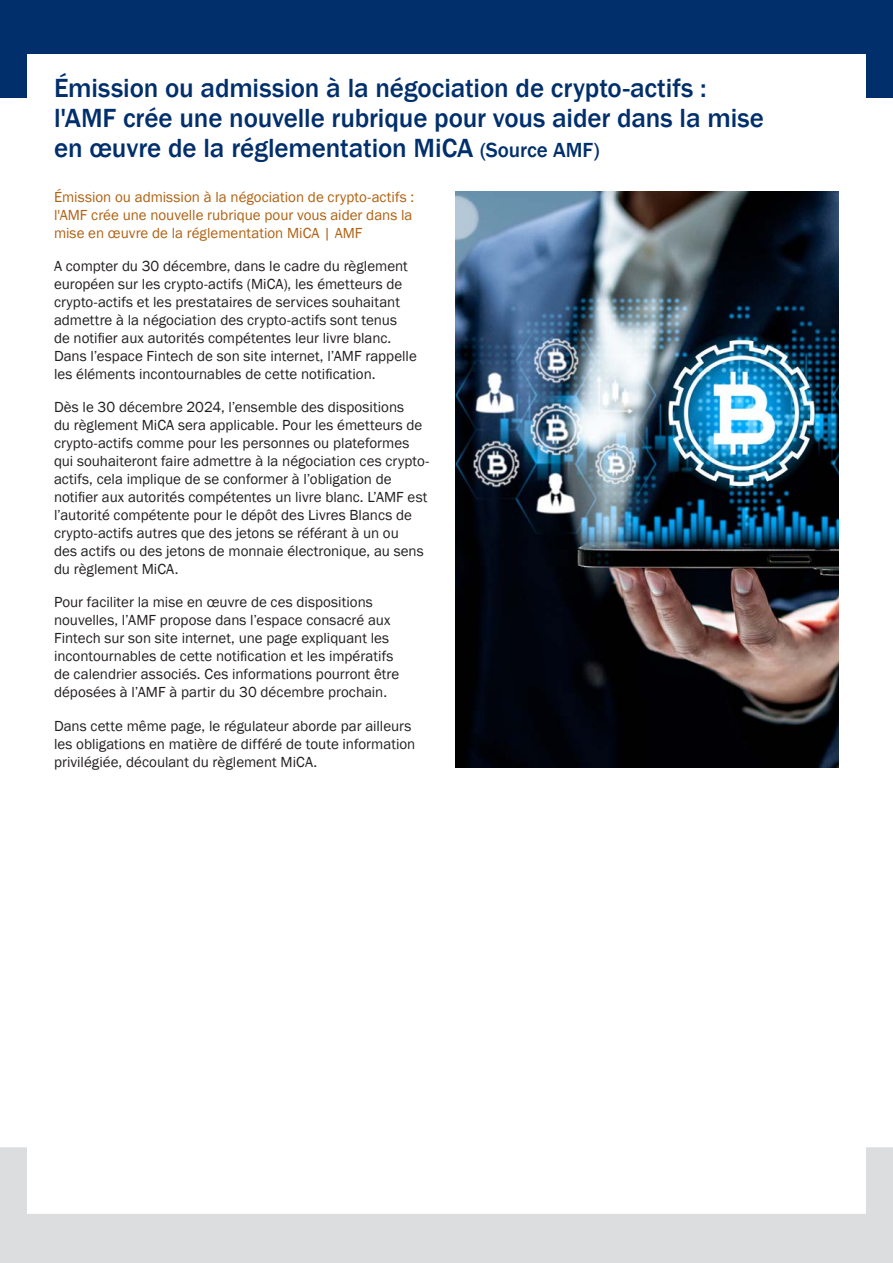
<style>
.page{position:relative;width:893px;height:1263px;background:#fff}
.page>*{position:absolute;margin:0;border:0;box-sizing:border-box;transform-origin:0 0}
.Sous-titre{font:500 27px/30px "Franklin Gothic";letter-spacing:-.005em;color:#002f6c}
.Texte{font:15px/18px "Franklin Gothic";color:#231f20}
.Texte-2{font:15px/18px "Franklin Gothic";color:#b06010;text-align:justify}
.s1{font-size:21px}
</style>
<div class="page">
<div style="left:0;top:0;width:893px;height:97px;background:#002f6c"></div>
<div style="left:27px;top:54px;width:839px;height:70px;background:#fff"></div>
<svg style="left:0;top:1147px;width:893px;height:116px"></svg>
<img style="left:455px;top:192px;width:384px;height:575px">
<p class="Sous-titre" style="left:54px;top:73px;width:711px">Émission ou admission à la négociation de crypto-actifs : l'AMF crée une nouvelle rubrique pour vous aider dans la mise en œuvre de la réglementation MiCA <span class="s1">(Source AMF)</span></p>
<p class="Texte-2" style="left:54px;top:188px;width:362px">Émission ou admission à la négociation de crypto-actifs : l'AMF crée une nouvelle rubrique pour vous aider dans la mise en œuvre de la réglementation MiCA | AMF</p>
<p class="Texte" style="left:54px;top:257px;width:364px">A compter du 30 décembre, dans le cadre du règlement européen sur les crypto-actifs (MiCA), les émetteurs de crypto-actifs et les prestataires de services souhaitant admettre à la négociation des crypto-actifs sont tenus<br>de notifier aux autorités compétentes leur livre blanc.<br>Dans l’espace Fintech de son site internet, l’AMF rappelle les éléments incontournables de cette notification.</p>
<p class="Texte" style="left:54px;top:398px;width:377px">Dès le 30 décembre 2024, l’ensemble des dispositions<br>du règlement MiCA sera applicable. Pour les émetteurs de crypto-actifs comme pour les personnes ou plateformes qui souhaiteront faire admettre à la négociation ces crypto&shy;actifs, cela implique de se conformer à l’obligation de notifier aux autorités compétentes un livre blanc. L’AMF est l’autorité compétente pour le dépôt des Livres Blancs de crypto-actifs autres que des jetons se référant à un ou<br>des actifs ou des jetons de monnaie électronique, au sens du règlement MiCA.</p>
<p class="Texte" style="left:54px;top:594px;width:347px">Pour faciliter la mise en œuvre de ces dispositions nouvelles, l’AMF propose dans l’espace consacré aux Fintech sur son site internet, une page expliquant les incontournables de cette notification et les impératifs de calendrier associés. Ces informations pourront être déposées à l’AMF à partir du 30 décembre prochain.</p>
<p class="Texte" style="left:54px;top:717px;width:363px">Dans cette même page, le régulateur aborde par ailleurs les obligations en matière de différé de toute information privilégiée, découlant du règlement MiCA.</p>
</div>
